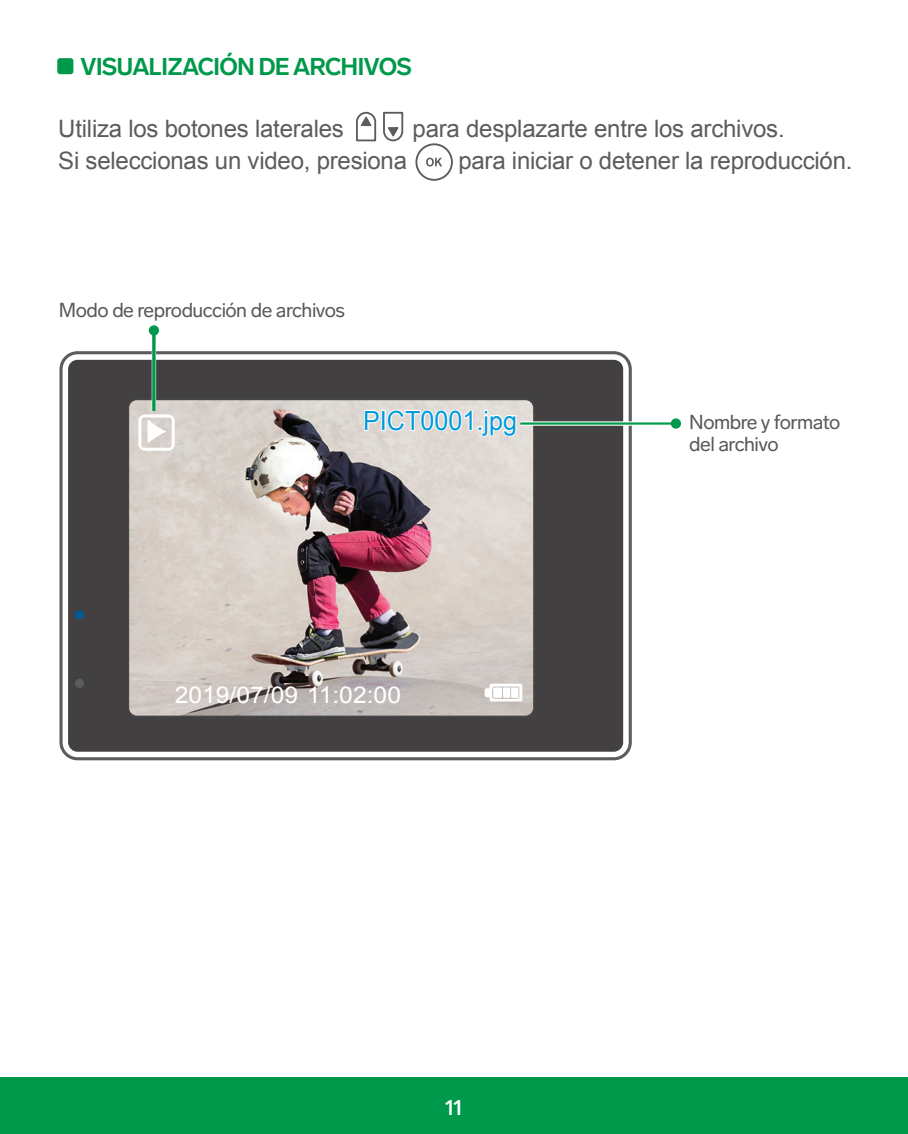
<style>
.page{position:relative;width:908px;height:1134px;background:#fff}
.page>*{position:absolute;margin:0;border:0;box-sizing:border-box;transform-origin:0 0}
.t1{font:26.4px "Arial Narrow";color:#009ada;scale:1.16 1}
.t2{font:24px "Arial";letter-spacing:-.01em;color:#5c5c5f}
.t3{font:700 24px "Lab Grotesque";letter-spacing:-.035em;color:#00994c}
.t4{font:23.2px "Arial";color:#fff;scale:1.07 1}
.t5{font:500 22px "Lab Grotesque";color:#fff}
.t6{font:20px/22px "Lab Grotesque";letter-spacing:-.025em;color:#57585a}
</style>
<div class="page">
<div style="left:0;top:1077px;width:907px;height:57px;background:#00994c"></div>
<div style="left:59px;top:351px;width:572px;height:409px;border:3px solid #5c5c5f;border-radius:17px"></div>
<div style="left:70px;top:361px;width:551px;height:389px;background:#434041;border-radius:8px"></div>
<div style="left:68px;top:360px;width:555px;height:392px;border:3px solid #434041;border-radius:8px"></div>
<div style="left:75px;top:679px;width:9px;height:9px;background:#5c5c5f;border-radius:50%"></div>
<div style="left:75px;top:610px;width:9px;height:9px;background:#015a97;border-radius:50%"></div>
<img style="left:129px;top:400px;width:404px;height:316px">
<svg style="left:362px;top:408px;width:156px;height:30px;background:#ece8e5"></svg>
<hr style="left:152px;top:330px;width:4px;height:81px;background:#69c295">
<hr style="left:152px;top:330px;width:3px;height:81px;background:#00994c">
<div style="left:149px;top:325px;width:10px;height:10px;background:#00994c;border-radius:50%"></div>
<svg style="left:520px;top:421px;width:112px;height:5px"></svg>
<hr style="left:520px;top:422px;width:155px;height:3px;background:#00994c">
<div style="left:670px;top:418px;width:10px;height:11px;background:#00994c;border-radius:50%"></div>
<svg style="left:484px;top:684px;width:38px;height:17px"></svg>
<div style="left:493px;top:688px;width:9px;height:10px;background:#fff"></div>
<div style="left:503px;top:688px;width:7px;height:10px;background:#fff"></div>
<div style="left:511px;top:688px;width:7px;height:10px;background:#fff"></div>
<svg style="left:356px;top:111px;width:48px;height:31px"></svg>
<svg style="left:138px;top:414px;width:37px;height:37px"></svg>
<div style="left:415px;top:143px;width:37px;height:38px;border:2px solid #5c5c5f;border-radius:50%"></div>
<svg style="left:426px;top:158px;width:16px;height:8px"></svg>
<div style="left:57px;top:58px;width:16px;height:16px;background:#00994c;border-radius:3px"></div>
<p class="t3" style="left:80px;top:52px;width:333px">VISUALIZACIÓN DE ARCHIVOS</p>
<p class="t2" style="left:58px;top:113px;width:287px">Utiliza los botones laterales</p>
<p class="t2" style="left:412px;top:113px;width:373px">para desplazarte entre los archivos.</p>
<p class="t2" style="left:58px;top:145px;width:350px">Si seleccionas un video, presiona</p>
<p class="t2" style="left:458px;top:145px;width:395px">para iniciar o detener la reproducción.</p>
<p class="t6" style="left:59px;top:299px;width:288px">Modo de reproducción de archivos</p>
<p class="t1" style="left:363px;top:401px;width:134px">PICT0001.jpg</p>
<p class="t4" style="left:175px;top:680px;width:213px">2019/07/09 11:02:00</p>
<p class="t5" style="left:444px;top:1094px;width:20px">11</p>
<p class="t6" style="left:689px;top:411px;width:152px">Nombre y formato del archivo</p>
</div>
